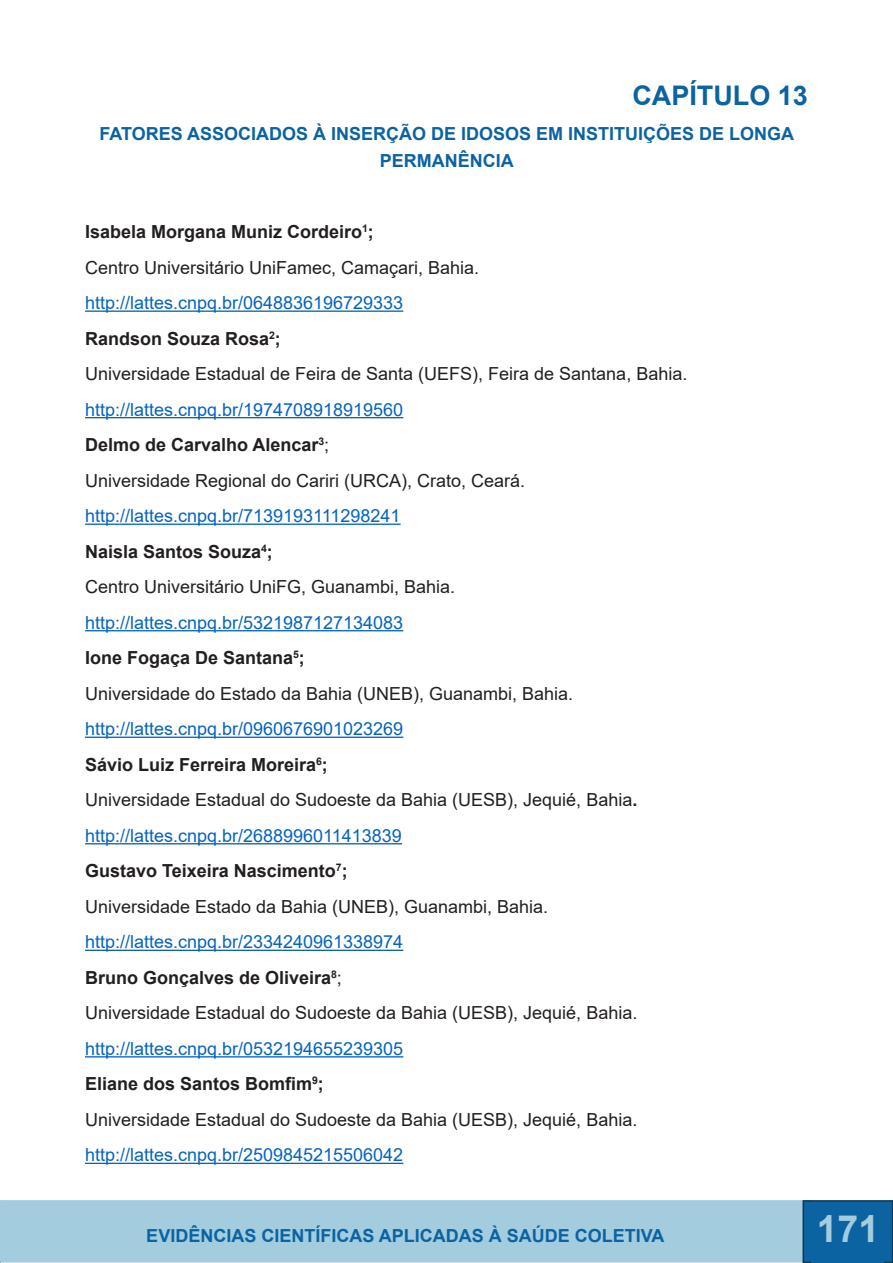
<style>
.page{position:relative;width:893px;height:1263px;background:#fff}
.page>*{position:absolute;margin:0;border:0;box-sizing:border-box;transform-origin:0 0}
.t1{font:700 37.5px "Arial";color:#a3ccde}
.t2{font:700 27px "Arial";color:#0b63a2}
.t3{font:18px "Arial";color:#231f20}
.t4{font:18px "Arial";color:#0563c1}
.t5{font:700 18px "Arial";color:#231f20}
.t6{font:700 18px/27px "Arial";color:#0b63a2;text-align:center}
.s1{font-weight:400}
.s2{font-weight:700}
</style>
<div class="page">
<div style="left:0;top:1201px;width:810px;height:61px;background:#a3ccde"></div>
<div style="left:0;top:1200px;width:810px;height:62px;border:2px solid #a3ccde"></div>
<div style="left:802px;top:1200px;width:91px;height:63px;background:#0b63a2;border:2px solid #073852"></div>
<div style="left:812px;top:1214px;width:72px;height:48px;background:#0b63a2"></div>
<hr style="left:85px;top:310px;width:318px;height:2px;background:#0b63a2">
<hr style="left:85px;top:417px;width:318px;height:1px;background:#0b63a2">
<hr style="left:85px;top:523px;width:316px;height:2px;background:#0563c1">
<hr style="left:85px;top:630px;width:318px;height:1px;background:#0563c1">
<hr style="left:85px;top:737px;width:318px;height:1px;background:#0563c1">
<hr style="left:85px;top:843px;width:317px;height:1px;background:#0b63a2">
<hr style="left:85px;top:950px;width:318px;height:1px;background:#0b63a2">
<hr style="left:85px;top:1056px;width:318px;height:1px;background:#0563c1">
<hr style="left:85px;top:1163px;width:318px;height:1px;background:#0563c1">
<p class="t2" style="left:632px;top:76px;width:177px">CAPÍTULO 13</p>
<p class="t6" style="left:99px;top:121px;width:696px">FATORES ASSOCIADOS À INSERÇÃO DE IDOSOS EM INSTITUIÇÕES DE LONGA<br>PERMANÊNCIA</p>
<p class="t5" style="left:85px;top:219px;width:290px">Isabela Morgana Muniz Cordeiro<sup>1</sup>;</p>
<p class="t3" style="left:85px;top:255px;width:396px">Centro Universitário UniFamec, Camaçari, Bahia.</p>
<p class="t4" style="left:85px;top:290px;width:320px">http://lattes.cnpq.br/0648836196729333</p>
<p class="t5" style="left:85px;top:326px;width:197px">Randson Souza Rosa<sup>2</sup>;</p>
<p class="t3" style="left:85px;top:362px;width:604px">Universidade Estadual de Feira de Santa (UEFS), Feira de Santana, Bahia.</p>
<p class="t4" style="left:85px;top:397px;width:320px">http://lattes.cnpq.br/1974708918919560</p>
<p class="t5" style="left:85px;top:432px;width:246px">Delmo de Carvalho Alencar<sup>3</sup><span class="s1">;</span></p>
<p class="t3" style="left:85px;top:468px;width:442px">Universidade Regional do Cariri (URCA), Crato, Ceará.</p>
<p class="t4" style="left:85px;top:504px;width:317px">http://lattes.cnpq.br/7139193111298241</p>
<p class="t5" style="left:85px;top:539px;width:189px">Naisla Santos Souza<sup>4</sup>;</p>
<p class="t3" style="left:85px;top:575px;width:372px">Centro Universitário UniFG, Guanambi, Bahia.</p>
<p class="t4" style="left:85px;top:610px;width:320px">http://lattes.cnpq.br/5321987127134083</p>
<p class="t5" style="left:85px;top:645px;width:221px">Ione Fogaça De Santana<sup>5</sup>;</p>
<p class="t3" style="left:85px;top:681px;width:490px">Universidade do Estado da Bahia (UNEB), Guanambi, Bahia.</p>
<p class="t4" style="left:85px;top:717px;width:320px">http://lattes.cnpq.br/0960676901023269</p>
<p class="t5" style="left:85px;top:752px;width:244px">Sávio Luiz Ferreira Moreira<sup>6</sup>;</p>
<p class="t3" style="left:85px;top:788px;width:554px">Universidade Estadual do Sudoeste da Bahia (UESB), Jequié, Bahia<span class="s2">.</span></p>
<p class="t4" style="left:85px;top:823px;width:318px">http://lattes.cnpq.br/2688996011413839</p>
<p class="t5" style="left:85px;top:858px;width:264px">Gustavo Teixeira Nascimento<sup>7</sup>;</p>
<p class="t3" style="left:85px;top:894px;width:465px">Universidade Estado da Bahia (UNEB), Guanambi, Bahia.</p>
<p class="t4" style="left:85px;top:930px;width:320px">http://lattes.cnpq.br/2334240961338974</p>
<p class="t5" style="left:85px;top:965px;width:258px">Bruno Gonçalves de Oliveira<sup>8</sup><span class="s1">;</span></p>
<p class="t3" style="left:85px;top:1001px;width:554px">Universidade Estadual do Sudoeste da Bahia (UESB), Jequié, Bahia.</p>
<p class="t4" style="left:85px;top:1036px;width:320px">http://lattes.cnpq.br/0532194655239305</p>
<p class="t5" style="left:85px;top:1071px;width:240px">Eliane dos Santos Bomfim<sup>9</sup>;</p>
<p class="t3" style="left:85px;top:1107px;width:554px">Universidade Estadual do Sudoeste da Bahia (UESB), Jequié, Bahia.</p>
<p class="t4" style="left:85px;top:1143px;width:320px">http://lattes.cnpq.br/2509845215506042</p>
<p class="t6" style="left:146px;top:1222px;width:520px">EVIDÊNCIAS CIENTÍFICAS APLICADAS À SAÚDE COLETIVA</p>
<h1 class="t1" style="left:817px;top:1202px;width:64px">171</h1>
</div>
